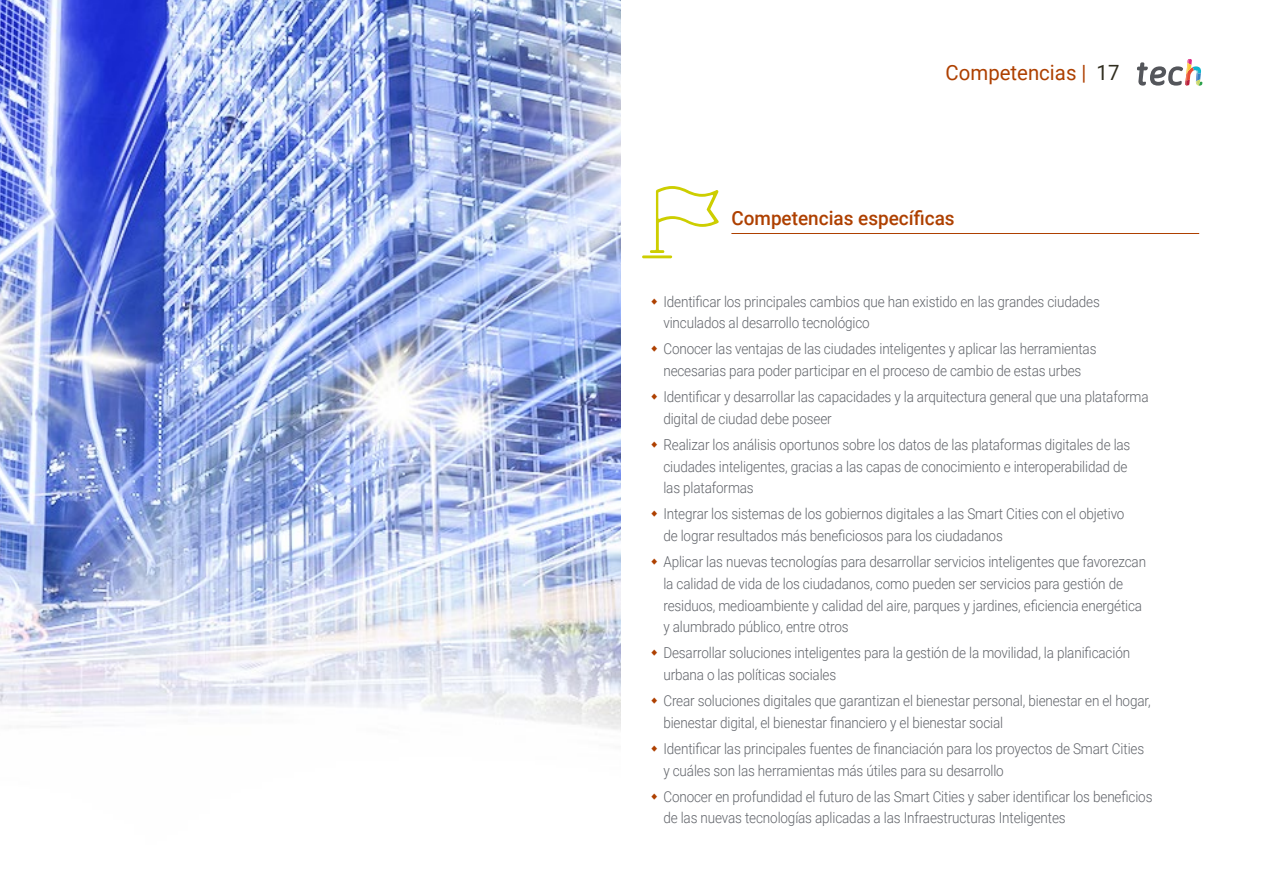
<style>
.page{position:relative;width:1263px;height:893px;background:#fff}
.page>*{position:absolute;margin:0;border:0;box-sizing:border-box;transform-origin:0 0}
.t1{font:21px "Roboto";color:#ae4000}
.t2{font:500 19.5px "Roboto";color:#ae4000}
.t3{font:300 15px/21.8px "Roboto";letter-spacing:-.01em;color:#61646a;scale:.9 1}
.s1{color:#312e20}
</style>
<div class="page">
<svg style="left:1137px;top:59px;width:65px;height:27px"></svg>
<hr style="left:731px;top:233px;width:468px;height:1px;background:#ae4000">
<hr style="left:642px;top:255px;width:30px;height:3px;background:#cdce00">
<svg style="left:650px;top:186px;width:69px;height:67px"></svg>
<img style="left:0;top:0;width:621px;height:730px">
<h1 class="t1" style="left:946px;top:57px;width:175px">Competencias | <span class="s1">17</span></h1>
<h2 class="t2" style="left:731px;top:205px;width:225px">Competencias específicas</h2>
<p class="t3" style="left:663px;top:290px;width:487px">Identificar los principales cambios que han existido en las grandes ciudades vinculados al desarrollo tecnológico</p>
<p class="t3" style="left:663px;top:337px;width:483px">Conocer las ventajas de las ciudades inteligentes y aplicar las herramientas necesarias para poder participar en el proceso de cambio de estas urbes</p>
<p class="t3" style="left:663px;top:385px;width:541px">Identificar y desarrollar las capacidades y la arquitectura general que una plataforma digital de ciudad debe poseer</p>
<p class="t3" style="left:663px;top:433px;width:520px">Realizar los análisis oportunos sobre los datos de las plataformas digitales de las ciudades inteligentes, gracias a las capas de conocimiento e interoperabilidad de las plataformas</p>
<p class="t3" style="left:663px;top:502px;width:514px">Integrar los sistemas de los gobiernos digitales a las Smart Cities con el objetivo de lograr resultados más beneficiosos para los ciudadanos</p>
<p class="t3" style="left:663px;top:550px;width:538px">Aplicar las nuevas tecnologías para desarrollar servicios inteligentes que favorezcan la calidad de vida de los ciudadanos, como pueden ser servicios para gestión de residuos, medioambiente y calidad del aire, parques y jardines, eficiencia energética y alumbrado público, entre otros</p>
<p class="t3" style="left:663px;top:641px;width:520px">Desarrollar soluciones inteligentes para la gestión de la movilidad, la planificación urbana o las políticas sociales</p>
<p class="t3" style="left:663px;top:689px;width:543px">Crear soluciones digitales que garantizan el bienestar personal, bienestar en el hogar, bienestar digital, el bienestar financiero y el bienestar social</p>
<p class="t3" style="left:663px;top:737px;width:536px">Identificar las principales fuentes de financiación para los proyectos de Smart Cities y cuáles son las herramientas más útiles para su desarrollo</p>
<p class="t3" style="left:663px;top:785px;width:545px">Conocer en profundidad el futuro de las Smart Cities y saber identificar los beneficios de las nuevas tecnologías aplicadas a las Infraestructuras Inteligentes</p>
</div>
